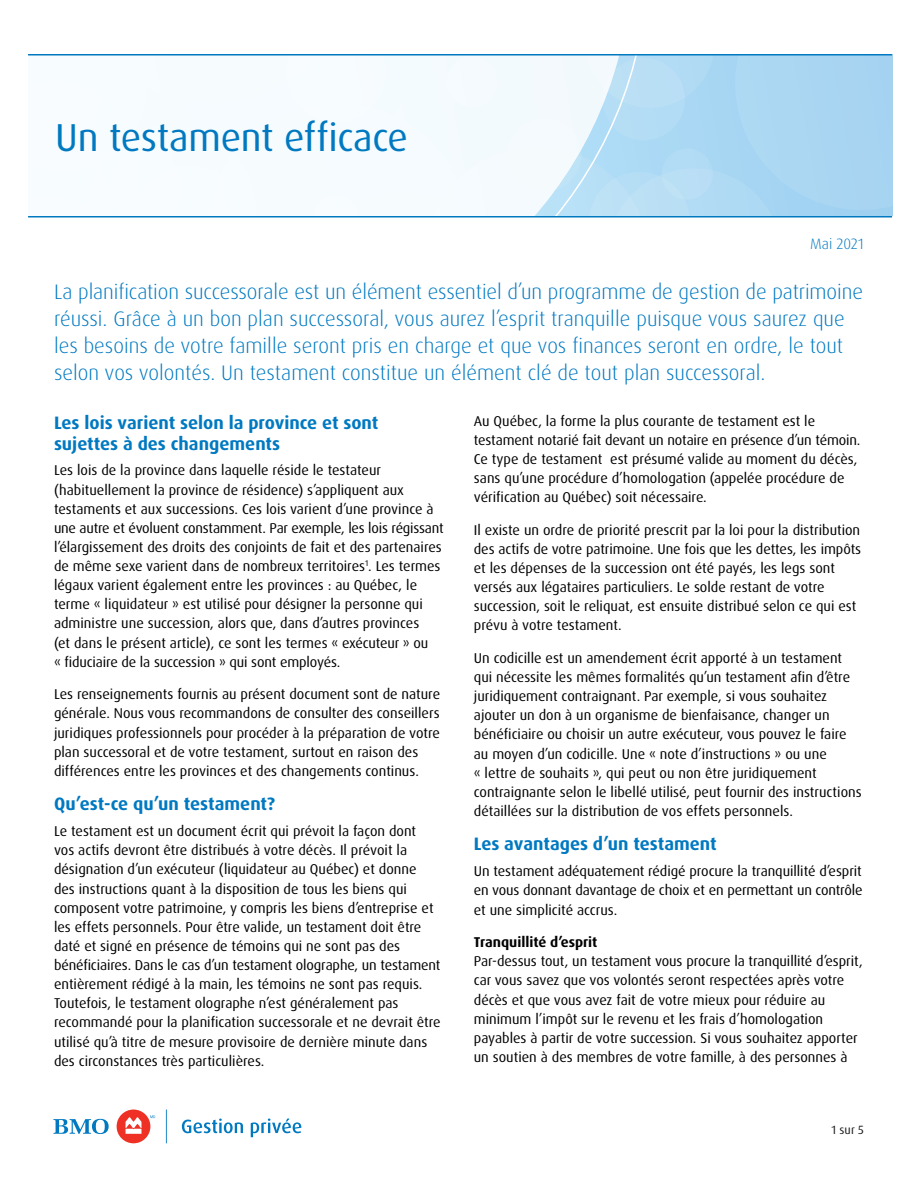
<style>
.page{position:relative;width:918px;height:1188px;background:#fff}
.page>*{position:absolute;margin:0;border:0;box-sizing:border-box;transform-origin:0 0}
.Title_H1{font:39px "Dax Pro";letter-spacing:-.01em;color:#0079c1}
.Intro_H2{font:300 21px/27px "Dax Pro";color:#0079c1}
.Subhead_H3{font:700 18px/21px "Dax Pro";color:#0079c1}
.Title_H1-2{font:300 15px "Dax Pro";color:#0079c1}
.Body_P{font:14.25px/19.2px "Dax Pro";color:#000}
.Subhead_black_H4{font:700 14.25px "Dax Pro";color:#000}
.t1{font:12px "Dax Pro";color:#000}
</style>
<div class="page">
<svg style="left:649px;top:56px;width:243px;height:160px;background:#abd7f2"></svg>
<svg style="left:372px;top:56px;width:277px;height:160px"></svg>
<hr style="left:28px;top:54px;width:864px;height:2px;background:#0079c1">
<hr style="left:28px;top:216px;width:864px;height:2px;background:#0079c1">
<div style="left:117px;top:1110px;width:33px;height:33px;background:#ee3124;border-radius:50%"></div>
<svg style="left:126px;top:1117px;width:15px;height:17px"></svg>
<svg style="left:182px;top:1119px;width:61px;height:14px"></svg>
<svg style="left:251px;top:1118px;width:50px;height:19px"></svg>
<svg style="left:166px;top:1110px;width:1px;height:33px"></svg>
<svg style="left:53px;top:1119px;width:56px;height:15px"></svg>
<svg style="left:150px;top:1115px;width:5px;height:3px"></svg>
<h1 class="Title_H1" style="left:55px;top:112px;width:354px">Un testament efficace</h1>
<h1 class="Title_H1-2" style="left:810px;top:235px;width:55px">Mai 2021</h1>
<h2 class="Intro_H2" style="left:54px;top:279px;width:811px">La planification successorale est un élément essentiel d’un programme de gestion de patrimoine réussi. Grâce à un bon plan successoral, vous aurez l’esprit tranquille puisque vous saurez que les besoins de votre famille seront pris en charge et que vos finances seront en ordre, le tout selon vos volontés. Un testament constitue un élément clé de tout plan successoral.</h2>
<h3 class="Subhead_H3" style="left:54px;top:412px;width:326px">Les lois varient selon la province et sont sujettes à des changements</h3>
<p class="Body_P" style="left:54px;top:461px;width:391px">Les lois de la province dans laquelle réside le testateur (habituellement la province de résidence) s’appliquent aux testaments et aux successions. Ces lois varient d’une province à une autre et évoluent constamment. Par exemple, les lois régissant l’élargissement des droits des conjoints de fait et des partenaires de même sexe varient dans de nombreux territoires<sup>1</sup>. Les termes légaux varient également entre les provinces : au Québec, le terme « liquidateur » est utilisé pour désigner la personne qui administre une succession, alors que, dans d’autres provinces<br>(et dans le présent article), ce sont les termes « exécuteur » ou<br>« fiduciaire de la succession » qui sont employés.</p>
<p class="Body_P" style="left:54px;top:685px;width:388px">Les renseignements fournis au présent document sont de nature générale. Nous vous recommandons de consulter des conseillers juridiques professionnels pour procéder à la préparation de votre plan successoral et de votre testament, surtout en raison des différences entre les provinces et des changements continus.</p>
<h3 class="Subhead_H3" style="left:54px;top:794px;width:223px">Qu’est-ce qu’un testament?</h3>
<p class="Body_P" style="left:54px;top:822px;width:388px">Le testament est un document écrit qui prévoit la façon dont<br>vos actifs devront être distribués à votre décès. Il prévoit la désignation d’un exécuteur (liquidateur au Québec) et donne des instructions quant à la disposition de tous les biens qui composent votre patrimoine, y compris les biens d’entreprise et les effets personnels. Pour être valide, un testament doit être daté et signé en présence de témoins qui ne sont pas des bénéficiaires. Dans le cas d’un testament olographe, un testament entièrement rédigé à la main, les témoins ne sont pas requis.<br>Toutefois, le testament olographe n’est généralement pas recommandé pour la planification successorale et ne devrait être utilisé qu’à titre de mesure provisoire de dernière minute dans des circonstances très particulières.</p>
<p class="Body_P" style="left:474px;top:411px;width:388px">Au Québec, la forme la plus courante de testament est le testament notarié fait devant un notaire en présence d’un témoin.<br>Ce type de testament est présumé valide au moment du décès, sans qu’une procédure d’homologation (appelée procédure de vérification au Québec) soit nécessaire.</p>
<p class="Body_P" style="left:474px;top:520px;width:389px">Il existe un ordre de priorité prescrit par la loi pour la distribution des actifs de votre patrimoine. Une fois que les dettes, les impôts et les dépenses de la succession ont été payés, les legs sont versés aux légataires particuliers. Le solde restant de votre succession, soit le reliquat, est ensuite distribué selon ce qui est prévu à votre testament.</p>
<p class="Body_P" style="left:474px;top:648px;width:389px">Un codicille est un amendement écrit apporté à un testament qui nécessite les mêmes formalités qu’un testament afin d’être juridiquement contraignant. Par exemple, si vous souhaitez ajouter un don à un organisme de bienfaisance, changer un bénéficiaire ou choisir un autre exécuteur, vous pouvez le faire au moyen d’un codicille. Une « note d’instructions » ou une<br>« lettre de souhaits », qui peut ou non être juridiquement contraignante selon le libellé utilisé, peut fournir des instructions détaillées sur la distribution de vos effets personnels.</p>
<h3 class="Subhead_H3" style="left:474px;top:834px;width:244px">Les avantages d’un testament</h3>
<p class="Body_P" style="left:474px;top:862px;width:390px;text-align:justify">Un testament adéquatement rédigé procure la tranquillité d’esprit en vous donnant davantage de choix et en permettant un contrôle et une simplicité accrus.</p>
<h4 class="Subhead_black_H4" style="left:474px;top:933px;width:125px">Tranquillité d’esprit</h4>
<p class="Body_P" style="left:474px;top:952px;width:390px">Par-dessus tout, un testament vous procure la tranquillité d’esprit, car vous savez que vos volontés seront respectées après votre décès et que vous avez fait de votre mieux pour réduire au minimum l’impôt sur le revenu et les frais d’homologation payables à partir de votre succession. Si vous souhaitez apporter un soutien à des membres de votre famille, à des personnes à</p>
<p class="t1" style="left:831px;top:1122px;width:34px">1 sur 5</p>
</div>
